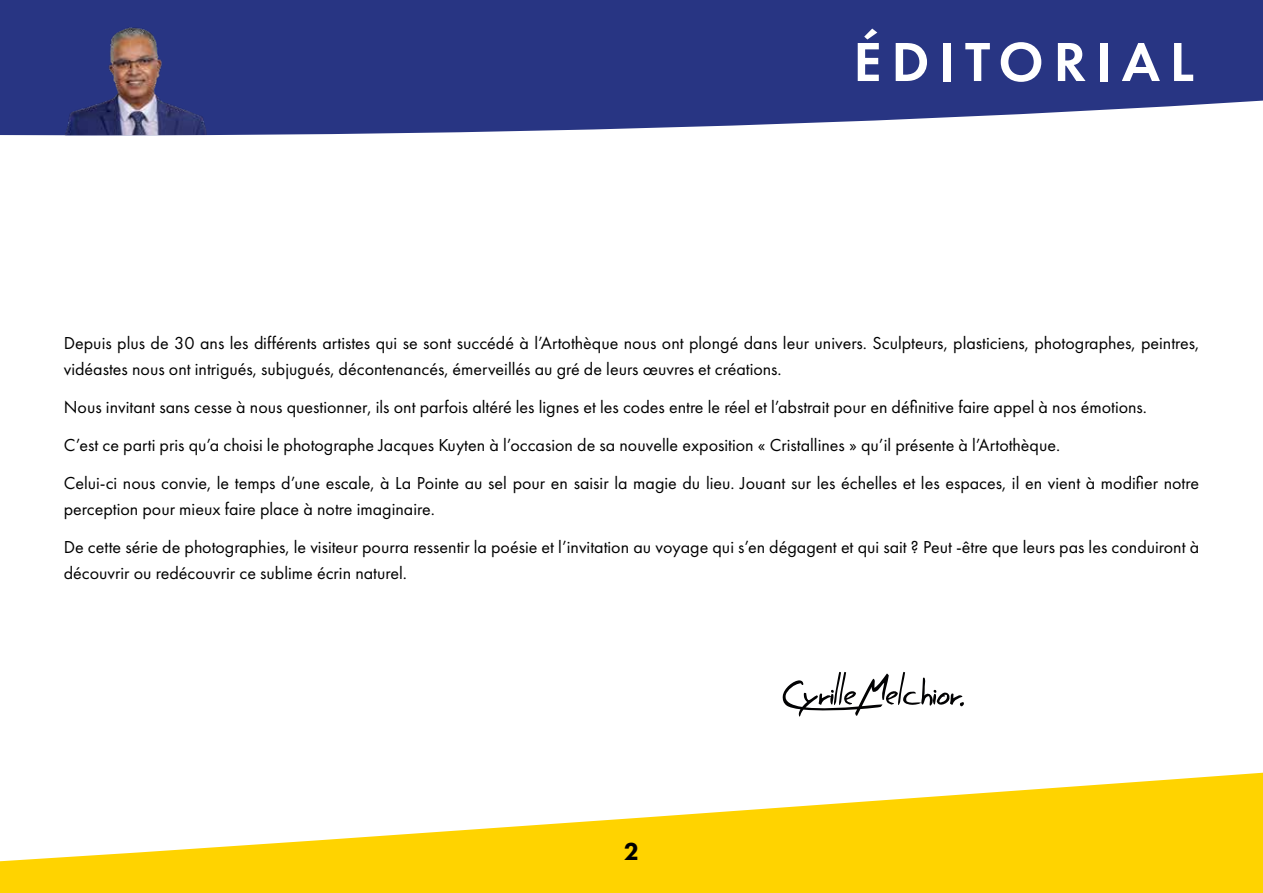
<style>
.page{position:relative;width:1263px;height:893px;background:#fff}
.page>*{position:absolute;margin:0;border:0;box-sizing:border-box;transform-origin:0 0}
.t1{font:600 57px "Futura PT";letter-spacing:.17em;color:#fff}
.t2{font:800 25.5px "Futura PT";color:#000}
.t3{font:18px/38.2px "Futura PT";color:#000}
</style>
<div class="page">
<svg style="left:0;top:0;width:1263px;height:136px;background:#3b478e"></svg>
<svg style="left:0;top:772px;width:1263px;height:121px;fill:#ffd300"></svg>
<img style="left:64px;top:18px;width:143px;height:117px">
<svg style="left:782px;top:672px;width:182px;height:45px"></svg>
<h1 class="t1" style="left:853px;top:26px;width:342px">ÉDITORIAL</h1>
<p class="t3" style="left:64px;top:330px;width:1137px;line-height:25.5px">Depuis plus de 30 ans les différents artistes qui se sont succédé à l’Artothèque nous ont plongé dans leur univers. Sculpteurs, plasticiens, photographes, peintres, vidéastes nous ont intrigués, subjugués, décontenancés, émerveillés au gré de leurs œuvres et créations.</p>
<p class="t3" style="left:64px;top:388px;width:1137px">Nous invitant sans cesse à nous questionner, ils ont parfois altéré les lignes et les codes entre le réel et l’abstrait pour en définitive faire appel à nos émotions.<br>C’est ce parti pris qu’a choisi le photographe Jacques Kuyten à l’occasion de sa nouvelle exposition « Cristallines » qu’il présente à l’Artothèque.<br>Celui-ci nous convie, le temps d’une escale, à La Pointe au sel pour en saisir la magie du lieu. Jouant sur les échelles et les espaces, il en vient à modifier notre</p>
<p class="t3" style="left:64px;top:490px;width:1137px">perception pour mieux faire place à notre imaginaire.<br>De cette série de photographies, le visiteur pourra ressentir la poésie et l’invitation au voyage qui s’en dégagent et qui sait ? Peut -être que leurs pas les conduiront à</p>
<p class="t3" style="left:64px;top:554px;width:345px">découvrir ou redécouvrir ce sublime écrin naturel.</p>
<h2 class="t2" style="left:624px;top:836px;width:17px">2</h2>
</div>
